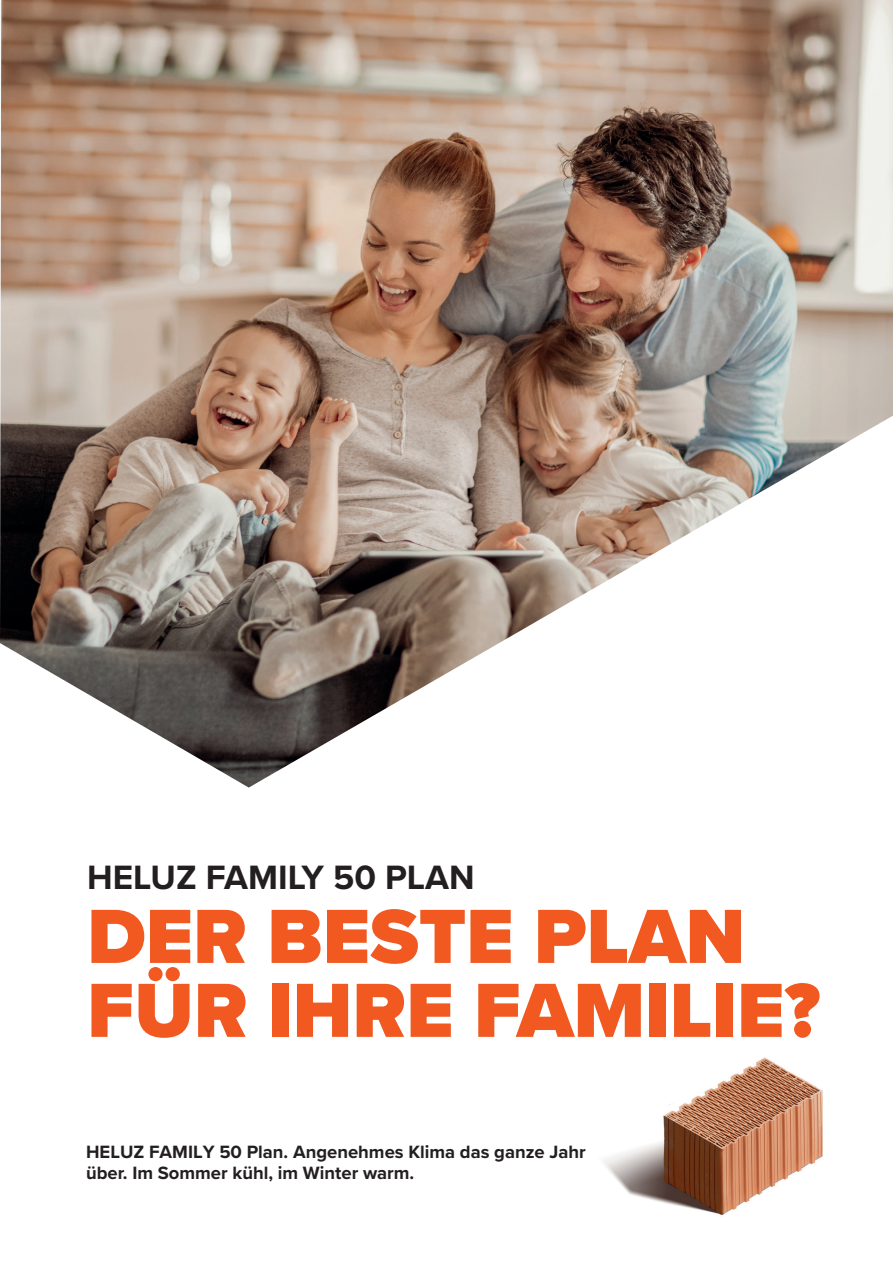
<style>
.page{position:relative;width:893px;height:1263px;background:#fff}
.page>*{position:absolute;margin:0;border:0;box-sizing:border-box;transform-origin:0 0}
.t1{font:900 79.5px/73.9px "Proxima Nova";color:#f15921}
.t2{font:700 34.95px "Proxima Nova";color:#231f20}
.t3{font:700 18.45px/21.3px "Proxima Nova";color:#231f20}
</style>
<div class="page">
<img style="left:603px;top:1057px;width:220px;height:158px">
<img style="left:0;top:0;width:893px;height:787px">
<h2 class="t2" style="left:87px;top:851px;width:389px">HELUZ FAMILY 50 PLAN</h2>
<h1 class="t1" style="left:87px;top:899px;width:734px">DER BESTE PLAN<br>FÜR IHRE FAMILIE?</h1>
<p class="t3" style="left:86px;top:1141px;width:501px">HELUZ FAMILY 50 Plan. Angenehmes Klima das ganze Jahr über. Im Sommer kühl, im Winter warm.</p>
</div>
